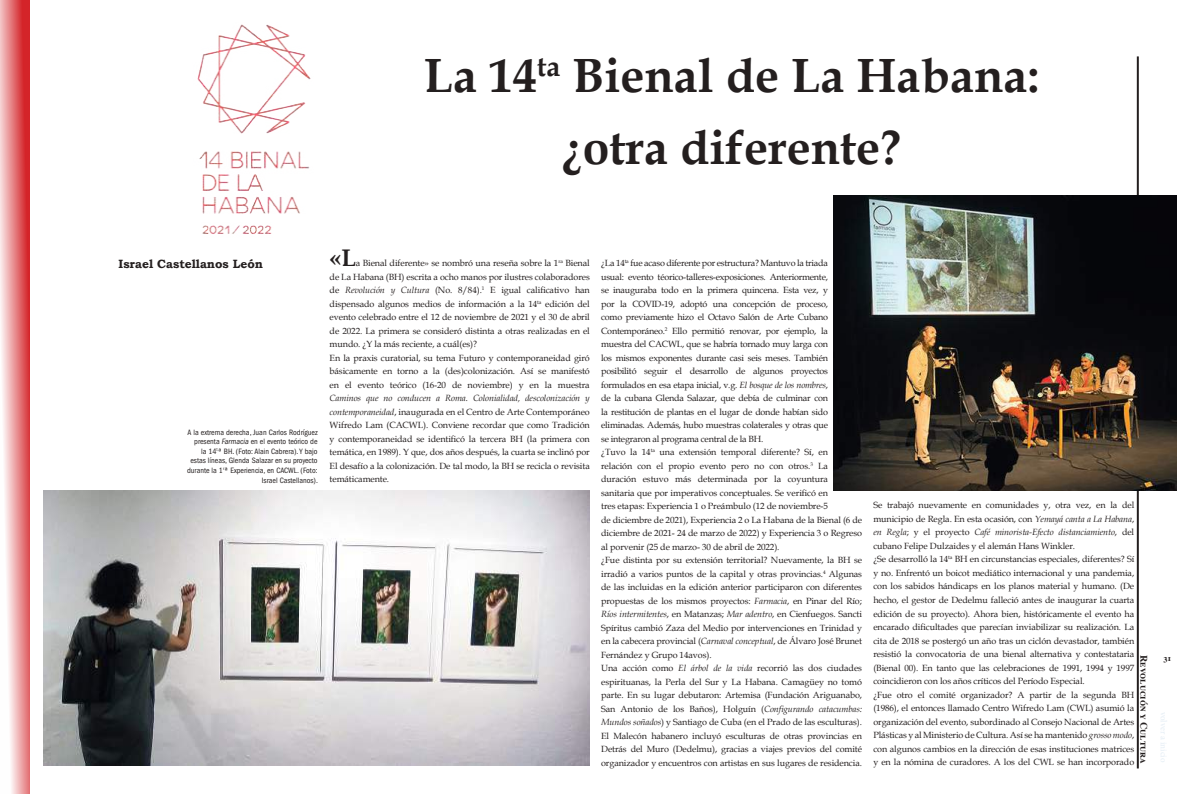
<style>
.page{position:relative;width:1191px;height:794px;background:#fff}
.page>*{position:absolute;margin:0;border:0;box-sizing:border-box;transform-origin:0 0}
.t1{font:700 48px/72px "Book Antiqua";color:#241f1f;text-align:center}
.t2{font:700 24px "Book Antiqua";color:#241f1f}
.t3{font:700 12px "Bookman Old Style";color:#241f1f}
.t4{font:10px "Times Bold SC";color:#241f1f}
.t5{font:9px/13.5px "Book Antiqua";letter-spacing:-.01em;color:#241f1f}
.t6{font:condensed 8px/9.6px "Franklin Gothic";color:#241f1f;text-align:right}
.t7{font:8px "Times Bold SC";color:#241f1f}
.s1{font-style:italic}
</style>
<div class="page">
<hr style="left:1136px;top:56px;width:2px;height:712px;background:#241f1f">
<svg style="left:0;top:0;width:29px;height:794px;background:#ea9b9d"></svg>
<img style="left:833px;top:196px;width:343px;height:294px">
<img style="left:43px;top:490px;width:547px;height:275px">
<img style="left:197px;top:24px;width:114px;height:210px">
<h1 class="t1" style="left:424px;top:39px;width:617px">La 14<sup>ta</sup> Bienal de La Habana: ¿otra diferente?</h1>
<h3 class="t3" style="left:119px;top:255px;width:146px">Israel Castellanos León</h3>
<h2 class="t2" style="left:330px;top:242px;width:28px">«L</h2>
<p class="t5" style="left:330px;top:256px;width:262px;text-indent:26px">a Bienal diferente» se nombró una reseña sobre la 1<sup>ra</sup> Bienal de La Habana (BH) escrita a ocho manos por ilustres colaboradores de <span class="s1">Revolución y Cultura</span> (No. 8/84).<sup>1</sup> E igual calificativo han dispensado algunos medios de información a la 14<sup>ta</sup> edición del evento celebrado entre el 12 de noviembre de 2021 y el 30 de abril de 2022. La primera se consideró distinta a otras realizadas en el mundo. ¿Y la más reciente, a cuál(es)?<br>En la praxis curatorial, su tema Futuro y contemporaneidad giró básicamente en torno a la (des)colonización. Así se manifestó en el evento teórico (16-20 de noviembre) y en la muestra</p>
<p class="t5" style="left:330px;top:391px;width:262px;text-align:justify"><span class="s1">Caminos que no conducen a Roma. Colonialidad, descolonización y contemporaneidad</span>, inaugurada en el Centro de Arte Contemporáneo Wifredo Lam (CACWL). Conviene recordar que como Tradición y contemporaneidad se identificó la tercera BH (la primera con temática, en 1989). Y que, dos años después, la cuarta se inclinó por El desafío a la colonización. De tal modo, la BH se recicla o revisita temáticamente.</p>
<p class="t6" style="left:187px;top:427px;width:132px">A la extrema derecha, Juan Carlos Rodríguez presenta <span class="s1">Farmacia</span> en el evento teórico de<br>la 14<sup>t</sup>ª BH. (Foto: Alain Cabrera). Y bajo estas líneas, Glenda Salazar en su proyecto durante la 1<sup>r</sup>ª Experiencia, en CACWL. (Foto:<br>Israel Castellanos).</p>
<p class="t5" style="left:601px;top:256px;width:262px">¿La 14<sup>ta</sup> fue acaso diferente por estructura? Mantuvo la triada<br>usual: evento téorico-talleres-exposiciones. Anteriormente,<br>se inauguraba todo en la primera quincena. Esta vez, y<br>por la COVID-19, adoptó una concepción de proceso,<br>como previamente hizo el Octavo Salón de Arte Cubano Contemporáneo.<sup>2</sup> Ello permitió renovar, por ejemplo, la<br>muestra del CACWL, que se habría tornado muy larga con<br>los mismos exponentes durante casi seis meses. También posibilitó seguir el desarrollo de algunos proyectos formulados en esa etapa inicial, v.g. <span class="s1">El bosque de los nombres</span>,<br>de la cubana Glenda Salazar, que debía de culminar con<br>la restitución de plantas en el lugar de donde habían sido eliminadas. Además, hubo muestras colaterales y otras que<br>se integraron al programa central de la BH.<br>¿Tuvo la 14<sup>ta</sup> una extensión temporal diferente? Sí, en<br>relación con el propio evento pero no con otros.<sup>3</sup> La duración estuvo más determinada por la coyuntura sanitaria que por imperativos conceptuales. Se verificó en<br>tres etapas: Experiencia 1 o Preámbulo (12 de noviembre-5<br>de diciembre de 2021), Experiencia 2 o La Habana de la Bienal (6 de diciembre de 2021- 24 de marzo de 2022) y Experiencia 3 o Regreso al porvenir (25 de marzo- 30 de abril de 2022).<br>¿Fue distinta por su extensión territorial? Nuevamente, la BH se irradió a varios puntos de la capital y otras provincias.<sup>4</sup> Algunas de las incluidas en la edición anterior participaron con diferentes propuestas de los mismos proyectos: <span class="s1">Farmacia</span>, en Pinar del Río; <span class="s1">Ríos intermitentes</span>, en Matanzas; <span class="s1">Mar adentro</span>, en Cienfuegos. Sancti Spíritus cambió Zaza del Medio por intervenciones en Trinidad y en la cabecera provincial (<span class="s1">Carnaval conceptual</span>, de Álvaro José Brunet Fernández y Grupo 14avos).<br>Una acción como <span class="s1">El árbol de la vida</span> recorrió las dos ciudades espirituanas, la Perla del Sur y La Habana. Camagüey no tomó parte. En su lugar debutaron: Artemisa (Fundación Ariguanabo, San Antonio de los Baños), Holguín (<span class="s1">Configurando catacumbas:<br>Mundos soñados</span>) y Santiago de Cuba (en el Prado de las esculturas).<br>El Malecón habanero incluyó esculturas de otras provincias en Detrás del Muro (Dedelmu), gracias a viajes previos del comité organizador y encuentros con artistas en sus lugares de residencia.</p>
<p class="t5" style="left:873px;top:498px;width:262px">Se trabajó nuevamente en comunidades y, otra vez, en la del municipio de Regla. En esta ocasión, con <span class="s1">Yemayá canta a La Habana</span>, <span class="s1">en Regla</span>; y el proyecto <span class="s1">Café minorista-Efecto distanciamiento</span>, del cubano Felipe Dulzaides y el alemán Hans Winkler.<br>¿Se desarrolló la 14<sup>ta</sup> BH en circunstancias especiales, diferentes? Sí y no. Enfrentó un boicot mediático internacional y una pandemia, con los sabidos hándicaps en los planos material y humano. (De hecho, el gestor de Dedelmu falleció antes de inaugurar la cuarta edición de su proyecto). Ahora bien, históricamente el evento ha encarado dificultades que parecían inviabilizar su realización. La cita de 2018 se postergó un año tras un ciclón devastador, también resistió la convocatoria de una bienal alternativa y contestataria (Bienal 00). En tanto que las celebraciones de 1991, 1994 y 1997 coincidieron con los años críticos del Período Especial.<br>¿Fue otro el comité organizador? A partir de la segunda BH (1986), el entonces llamado Centro Wifredo Lam (CWL) asumió la organización del evento, subordinado al Consejo Nacional de Artes Plásticas y al Ministerio de Cultura. Así se ha mantenido <span class="s1">grosso modo</span>, con algunos cambios en la dirección de esas instituciones matrices y en la nómina de curadores. A los del CWL se han incorporado</p>
<p class="t4" style="left:1150px;top:655px;width:110px;rotate:90deg">Revolución y Cultura</p>
<p class="t7" style="left:1163px;top:654px;width:9px">31</p>
</div>
